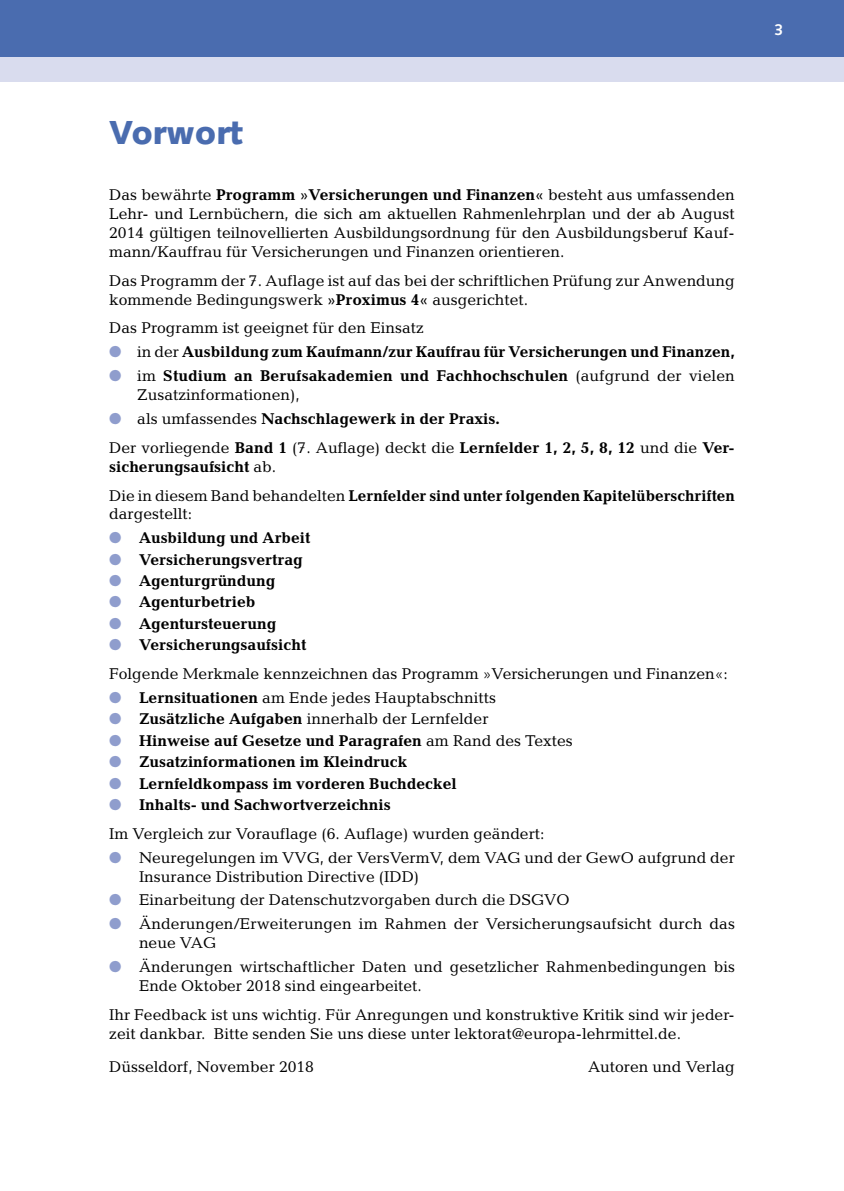
<style>
.page{position:relative;width:844px;height:1191px;background:#fff}
.page>*{position:absolute;margin:0;border:0;box-sizing:border-box;transform-origin:0 0}
.t1{font:900 33.25px "Syntax LT Std";color:#4a6caf}
.t2{font:15.75px/18.9px "Candida Std";color:#000}
.t3{font:700 15.75px/28.9px "Candida Std";color:#000}
.t4{font:700 15.75px "Syntax LT Std";color:#fff}
.s1{font-weight:700}
.s2{color:#8f9dcd}
.s3{font-weight:400}
</style>
<div class="page">
<div style="left:0;top:0;width:843px;height:82px;background:#d9dcee"></div>
<div style="left:0;top:0;width:843px;height:57px;background:#4a6caf"></div>
<h1 class="t1" style="left:109px;top:119px;width:136px">Vorwort</h1>
<p class="t2" style="left:109px;top:186px;width:627px;text-align:justify">Das bewährte <span class="s1">Programm »Versicherungen und Finanzen«</span> besteht aus umfassenden Lehr- und Lernbüchern, die sich am aktuellen Rahmenlehrplan und der ab August 2014 gültigen teilnovellierten Ausbildungsordnung für den Ausbildungsberuf Kauf&shy;mann/Kauffrau für Versicherungen und Finanzen orientieren.</p>
<p class="t2" style="left:109px;top:271px;width:627px">Das Programm der 7. Auflage ist auf das bei der schriftlichen Prüfung zur Anwendung kommende Bedingungswerk <span class="s1">»Proximus 4«</span> ausgerichtet.</p>
<p class="t2" style="left:109px;top:319px;width:316px">Das Programm ist geeignet für den Einsatz</p>
<p class="t3" style="left:109px;top:338px;width:627px"><span class="s2">●</span> <span class="s3">in der</span> Ausbildung zum Kaufmann/zur Kauffrau für Versicherungen und Finanzen,</p>
<p class="t3" style="left:137px;top:367px;width:599px;line-height:18.9px;text-indent:-28px"><span class="s2">●</span> <span class="s3">im</span> Studium an Berufsakademien und Fachhochschulen <span class="s3">(aufgrund der vielen<br>Zusatzinformationen),</span></p>
<p class="t3" style="left:109px;top:404px;width:625px"><span class="s2">●</span> <span class="s3">als umfassendes</span> Nachschlagewerk in der Praxis.<br><span class="s3">Der vorliegende</span> Band 1 <span class="s3">(7. Auflage) deckt die</span> Lernfelder 1, 2, 5, 8, 12 <span class="s3">und die</span> Ver-</p>
<p class="t3" style="left:109px;top:452px;width:627px">sicherungsaufsicht <span class="s3">ab.<br>Die in diesem Band behandelten</span> Lernfelder sind unter folgenden Kapitelüberschriften</p>
<p class="t2" style="left:109px;top:505px;width:84px">dargestellt:</p>
<p class="t3" style="left:109px;top:524px;width:202px"><span class="s2">●</span> Ausbildung und Arbeit</p>
<p class="t3" style="left:109px;top:545px;width:195px"><span class="s2">●</span> Versicherungsvertrag</p>
<p class="t3" style="left:109px;top:566px;width:168px"><span class="s2">●</span> Agenturgründung</p>
<p class="t3" style="left:109px;top:588px;width:148px"><span class="s2">●</span> Agenturbetrieb</p>
<p class="t3" style="left:109px;top:609px;width:169px"><span class="s2">●</span> Agentursteuerung</p>
<p class="t2" style="left:109px;top:631px;width:620px;line-height:28.9px"><span class="s2">●</span> <span class="s1">Versicherungsaufsicht<br></span>Folgende Merkmale kennzeichnen das Programm »Versicherungen und Finanzen«:</p>
<p class="t2" style="left:109px;top:688px;width:388px"><span class="s2">●</span> <span class="s1">Lernsituationen</span> am Ende jedes Hauptabschnitts</p>
<p class="t2" style="left:109px;top:710px;width:380px"><span class="s2">●</span> <span class="s1">Zusätzliche Aufgaben</span> innerhalb der Lernfelder</p>
<p class="t3" style="left:109px;top:726px;width:465px"><span class="s2">●</span> Hinweise auf Gesetze und Paragrafen <span class="s3">am Rand des Textes</span></p>
<p class="t3" style="left:109px;top:747px;width:300px"><span class="s2">●</span> Zusatzinformationen im Kleindruck</p>
<p class="t3" style="left:109px;top:769px;width:349px"><span class="s2">●</span> Lernfeldkompass im vorderen Buchdeckel</p>
<p class="t2" style="left:109px;top:790px;width:436px;line-height:28.9px"><span class="s2">●</span> <span class="s1">Inhalts- und Sachwortverzeichnis<br></span>Im Vergleich zur Vorauflage (6. Auflage) wurden geändert:</p>
<p class="t2" style="left:139px;top:848px;width:597px;text-indent:-30px"><span class="s2">●</span> Neuregelungen im VVG, der VersVermV, dem VAG und der GewO aufgrund der<br>Insurance Distribution Directive (IDD)</p>
<p class="t2" style="left:109px;top:891px;width:462px"><span class="s2">●</span> Einarbeitung der Datenschutzvorgaben durch die DSGVO</p>
<p class="t2" style="left:139px;top:915px;width:597px;text-indent:-30px"><span class="s2">●</span> Änderungen/Erweiterungen im Rahmen der Versicherungsaufsicht durch das neue VAG</p>
<p class="t2" style="left:139px;top:957px;width:597px;text-indent:-30px"><span class="s2">●</span> Änderungen wirtschaftlicher Daten und gesetzlicher Rahmenbedingungen bis<br>Ende Oktober 2018 sind eingearbeitet.</p>
<p class="t2" style="left:109px;top:1005px;width:627px">Ihr Feedback ist uns wichtig. Für Anregungen und konstruktive Kritik sind wir jeder&shy;zeit dankbar. Bitte senden Sie uns diese unter lektorat@europa-lehrmittel.de.</p>
<p class="t2" style="left:109px;top:1058px;width:206px">Düsseldorf, November 2018</p>
<p class="t2" style="left:588px;top:1058px;width:148px">Autoren und Verlag</p>
<p class="t4" style="left:774px;top:23px;width:10px">3</p>
</div>
